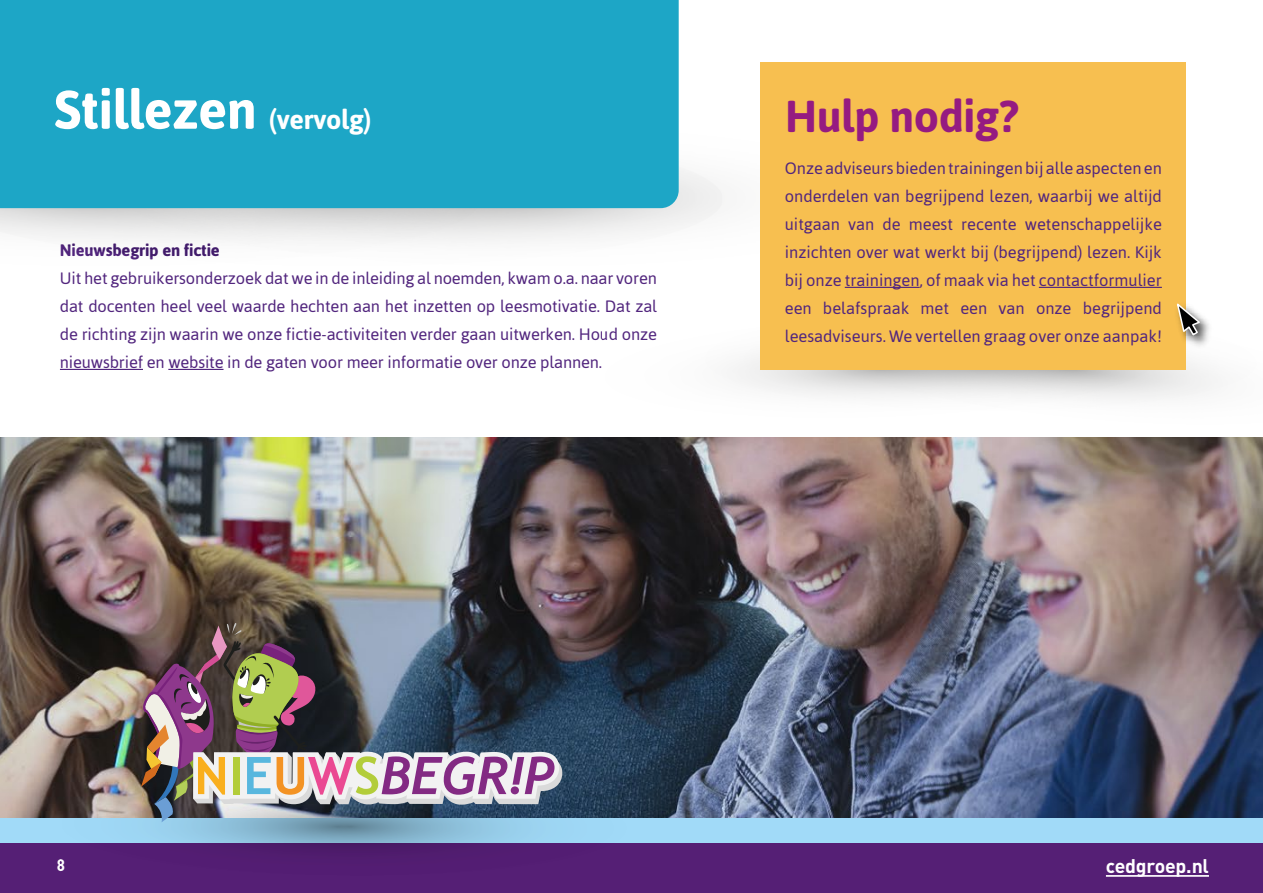
<style>
.page{position:relative;width:1263px;height:893px;background:#fff}
.page>*{position:absolute;margin:0;border:0;box-sizing:border-box;transform-origin:0 0}
.t1{font:700 54.15px "Asap";letter-spacing:-.01em;color:#fff}
.t2{font:700 44.55px "Asap";letter-spacing:-.01em;color:#951b81}
.t3{font:700 19.5px "DIN";letter-spacing:-.01em;color:#fff}
.t4{font:16.5px/28px "Asap";letter-spacing:-.005em;color:#52267e;text-align:justify}
.t5{font:700 16.5px "Asap";letter-spacing:-.01em;color:#52267e}
.t6{font:700 16.5px "DIN";color:#fff}
.s1{font-size:27px}
</style>
<div class="page">
<img style="left:0;top:438px;width:1263px;height:380px">
<div style="left:0;top:818px;width:1263px;height:68px;background:#a1daf8"></div>
<div style="left:0;top:844px;width:1263px;height:49px;background:#551f75"></div>
<hr style="left:60px;top:369px;width:83px;height:1px;background:#52267e">
<hr style="left:168px;top:369px;width:55px;height:1px;background:#52267e">
<div style="left:0;top:0;width:679px;height:208px;background:#1da6c6"></div>
<hr style="left:1106px;top:875px;width:103px;height:2px;background:#fff">
<img style="left:62px;top:777px;width:13px;height:67px">
<img style="left:75px;top:777px;width:551px;height:74px">
<div style="left:760px;top:62px;width:426px;height:308px;background:#f7bf50"></div>
<hr style="left:845px;top:287px;width:75px;height:1px;background:#52267e">
<hr style="left:1039px;top:287px;width:123px;height:1px;background:#52267e">
<img style="left:1183px;top:314px;width:29px;height:39px">
<svg style="left:1177px;top:303px;width:24px;height:34px"></svg>
<img style="left:141px;top:622px;width:421px;height:200px">
<h1 class="t1" style="left:54px;top:78px;width:319px">Stillezen <span class="s1">(vervolg)</span></h1>
<h2 class="t2" style="left:784px;top:90px;width:235px">Hulp nodig?</h2>
<p class="t5" style="left:60px;top:240px;width:161px">Nieuwsbegrip en fictie</p>
<p class="t4" style="left:60px;top:264px;width:599px">Uit het gebruikersonderzoek dat we in de inleiding al noemden, kwam o.a. naar voren dat docenten heel veel waarde hechten aan het inzetten op leesmotivatie. Dat zal de richting zijn waarin we onze fictie-activiteiten verder gaan uitwerken. Houd onze nieuwsbrief en website in de gaten voor meer informatie over onze plannen.</p>
<p class="t4" style="left:785px;top:154px;width:379px">Onze adviseurs bieden trainingen bij alle aspecten en onderdelen van begrijpend lezen, waarbij we altijd uitgaan van de meest recente wetenschappelijke inzichten over wat werkt bij (begrijpend) lezen. Kijk bij onze trainingen, of maak via het contactformulier een belafspraak met een van onze begrijpend leesadviseurs. We vertellen graag over onze aanpak!</p>
<p class="t6" style="left:57px;top:854px;width:10px">8</p>
<p class="t3" style="left:1106px;top:853px;width:105px">cedgroep.nl</p>
</div>
